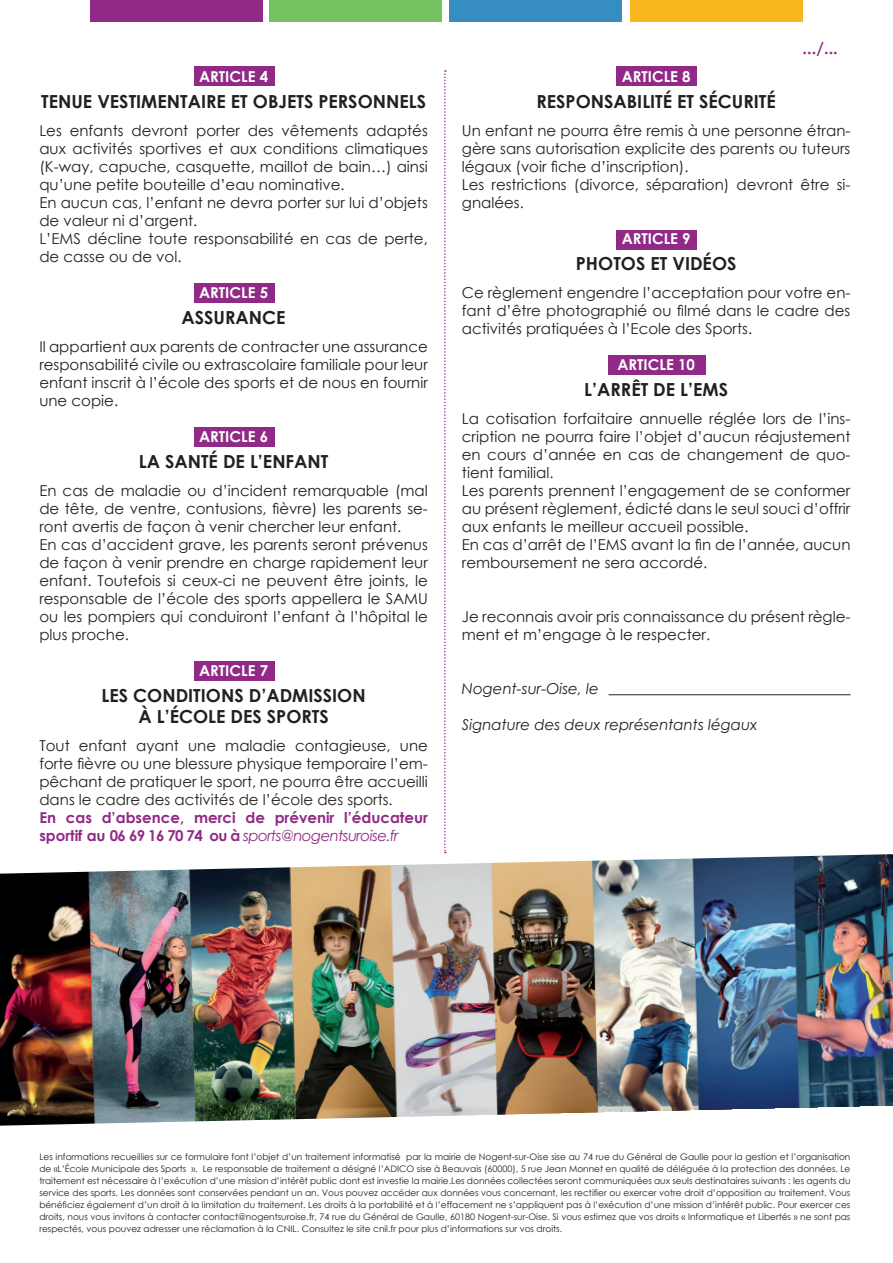
<style>
.page{position:relative;width:893px;height:1263px;background:#fff}
.page>*{position:absolute;margin:0;border:0;box-sizing:border-box;transform-origin:0 0}
.t1{font:700 18px "Century Gothic";color:#231f20}
.t2{font:700 16.5px "Century Gothic";color:#912a86}
.t3{font:15px/18px "Century Gothic";color:#231f20;text-align:justify}
.t4{font:700 15px/18px "Century Gothic";color:#912a86}
.t5{font:700 15px "Century Gothic";color:#fff}
.t6{font:italic 15px "Century Gothic";color:#231f20}
.t7{font:9px/12px "Century Gothic";color:#231f20;text-align:justify}
.s1{font-weight:400;font-style:italic}
</style>
<div class="page">
<div style="left:194px;top:66px;width:80px;height:20px;background:#912a86"></div>
<div style="left:616px;top:66px;width:80px;height:20px;background:#912a86"></div>
<div style="left:616px;top:230px;width:80px;height:20px;background:#912a86"></div>
<div style="left:609px;top:355px;width:97px;height:20px;background:#912a86"></div>
<div style="left:194px;top:283px;width:80px;height:20px;background:#912a86"></div>
<div style="left:194px;top:427px;width:80px;height:20px;background:#912a86"></div>
<div style="left:194px;top:661px;width:80px;height:20px;background:#912a86"></div>
<hr style="left:609px;top:694px;width:241px;height:1px;background:#231f20">
<img style="left:0;top:854px;width:893px;height:272px">
<div style="left:270px;top:0;width:172px;height:21px;background:#74c260"></div>
<div style="left:450px;top:0;width:172px;height:21px;background:#368dc2"></div>
<div style="left:91px;top:0;width:172px;height:21px;background:#912a86"></div>
<div style="left:630px;top:0;width:172px;height:21px;background:#f8b71f"></div>
<svg style="left:444px;top:70px;width:2px;height:783px"></svg>
<p class="t5" style="left:199px;top:65px;width:70px">ARTICLE 4</p>
<p class="t1" style="left:41px;top:88px;width:386px">TENUE VESTIMENTAIRE ET OBJETS PERSONNELS</p>
<p class="t3" style="left:39px;top:122px;width:390px">Les enfants devront porter des vêtements adaptés aux activités sportives et aux conditions climatiques (K-way, capuche, casquette, maillot de bain…) ainsi qu’une petite bouteille d’eau nominative.</p>
<p class="t3" style="left:39px;top:194px;width:390px">En aucun cas, l’enfant ne devra porter sur lui d’objets de valeur ni d’argent.</p>
<p class="t3" style="left:39px;top:230px;width:390px">L’EMS décline toute responsabilité en cas de perte, de casse ou de vol.</p>
<p class="t5" style="left:199px;top:281px;width:70px">ARTICLE 5</p>
<p class="t1" style="left:182px;top:304px;width:106px">ASSURANCE</p>
<p class="t3" style="left:39px;top:338px;width:390px">Il appartient aux parents de contracter une assurance responsabilité civile ou extrascolaire familiale pour leur enfant inscrit à l’école des sports et de nous en fournir une copie.</p>
<p class="t5" style="left:199px;top:425px;width:70px">ARTICLE 6</p>
<p class="t1" style="left:139px;top:448px;width:191px">LA SANTÉ DE L’ENFANT</p>
<p class="t3" style="left:39px;top:482px;width:390px">En cas de maladie ou d’incident remarquable (mal de tête, de ventre, contusions, fièvre) les parents se&shy;ront avertis de façon à venir chercher leur enfant.</p>
<p class="t3" style="left:39px;top:536px;width:390px">En cas d’accident grave, les parents seront prévenus de façon à venir prendre en charge rapidement leur enfant. Toutefois si ceux-ci ne peuvent être joints, le responsable de l’école des sports appellera le SAMU ou les pompiers qui conduiront l’enfant à l’hôpital le plus proche.</p>
<p class="t5" style="left:199px;top:659px;width:70px">ARTICLE 7</p>
<p class="t1" style="left:101px;top:682px;width:266px">LES CONDITIONS D’ADMISSION</p>
<p class="t1" style="left:138px;top:703px;width:192px">À L’ÉCOLE DES SPORTS</p>
<p class="t3" style="left:39px;top:737px;width:390px">Tout enfant ayant une maladie contagieuse, une forte fièvre ou une blessure physique temporaire l’em&shy;pêchant de pratiquer le sport, ne pourra être accueilli dans le cadre des activités de l’école des sports.</p>
<p class="t4" style="left:39px;top:808px;width:390px">En cas d’absence, merci de prévenir l’éducateur sportif au 06 69 16 70 74 ou à <span class="s1">sports@nogentsuroise.fr</span></p>
<p class="t2" style="left:803px;top:35px;width:37px">.../...</p>
<p class="t5" style="left:622px;top:65px;width:70px">ARTICLE 8</p>
<p class="t1" style="left:536px;top:88px;width:241px">RESPONSABILITÉ ET SÉCURITÉ</p>
<p class="t3" style="left:462px;top:122px;width:390px">Un enfant ne pourra être remis à une personne étran&shy;gère sans autorisation explicite des parents ou tuteurs légaux (voir fiche d’inscription).</p>
<p class="t3" style="left:462px;top:176px;width:390px">Les restrictions (divorce, séparation) devront être si&shy;gnalées.</p>
<p class="t5" style="left:622px;top:227px;width:70px">ARTICLE 9</p>
<p class="t1" style="left:576px;top:250px;width:162px">PHOTOS ET VIDÉOS</p>
<p class="t3" style="left:462px;top:284px;width:390px">Ce règlement engendre l’acceptation pour votre en&shy;fant d’être photographié ou filmé dans le cadre des activités pratiquées à l’Ecole des Sports.</p>
<p class="t5" style="left:617px;top:353px;width:79px">ARTICLE 10</p>
<p class="t1" style="left:584px;top:376px;width:145px">L’ARRÊT DE L’EMS</p>
<p class="t3" style="left:462px;top:410px;width:390px">La cotisation forfaitaire annuelle réglée lors de l’ins&shy;cription ne pourra faire l’objet d’aucun réajustement en cours d’année en cas de changement de quo&shy;tient familial.</p>
<p class="t3" style="left:462px;top:482px;width:390px">Les parents prennent l’engagement de se conformer au présent règlement, édicté dans le seul souci d’offrir aux enfants le meilleur accueil possible.</p>
<p class="t3" style="left:462px;top:536px;width:390px">En cas d’arrêt de l’EMS avant la fin de l’année, aucun remboursement ne sera accordé.</p>
<p class="t3" style="left:462px;top:608px;width:390px">Je reconnais avoir pris connaissance du présent règle&shy;ment et m’engage à le respecter.</p>
<p class="t6" style="left:462px;top:678px;width:139px">Nogent-sur-Oise, le</p>
<p class="t6" style="left:462px;top:714px;width:297px">Signature des deux représentants légaux</p>
<p class="t7" style="left:39px;top:1151px;width:813px">Les informations recueillies sur ce formulaire font l’objet d’un traitement informatisé par la mairie de Nogent-sur-Oise sise au 74 rue du Général de Gaulle pour la gestion et l’organisation de «L’École Municipale des Sports ». Le responsable de traitement a désigné l’ADICO sise à Beauvais (60000), 5 rue Jean Monnet en qualité de déléguée à la protection des données. Le traitement est nécessaire à l’exécution d’une mission d’intérêt public dont est investie la mairie.Les données collectées seront communiquées aux seuls destinataires suivants : les agents du service des sports. Les données sont conservées pendant un an. Vous pouvez accéder aux données vous concernant, les rectifier ou exercer votre droit d’opposition au traitement. Vous bénéficiez également d’un droit à la limitation du traitement. Les droits à la portabilité et à l’effacement ne s’appliquent pas à l’exécution d’une mission d’intérêt public. Pour exercer ces droits, nous vous invitons à contacter contact@nogentsuroise.fr, 74 rue du Général de Gaulle, 60180 Nogent-sur-Oise. Si vous estimez que vos droits « Informatique et Libertés » ne sont pas respectés, vous pouvez adresser une réclamation à la CNIL. Consultez le site cnil.fr pour plus d’informations sur vos droits.</p>
</div>
